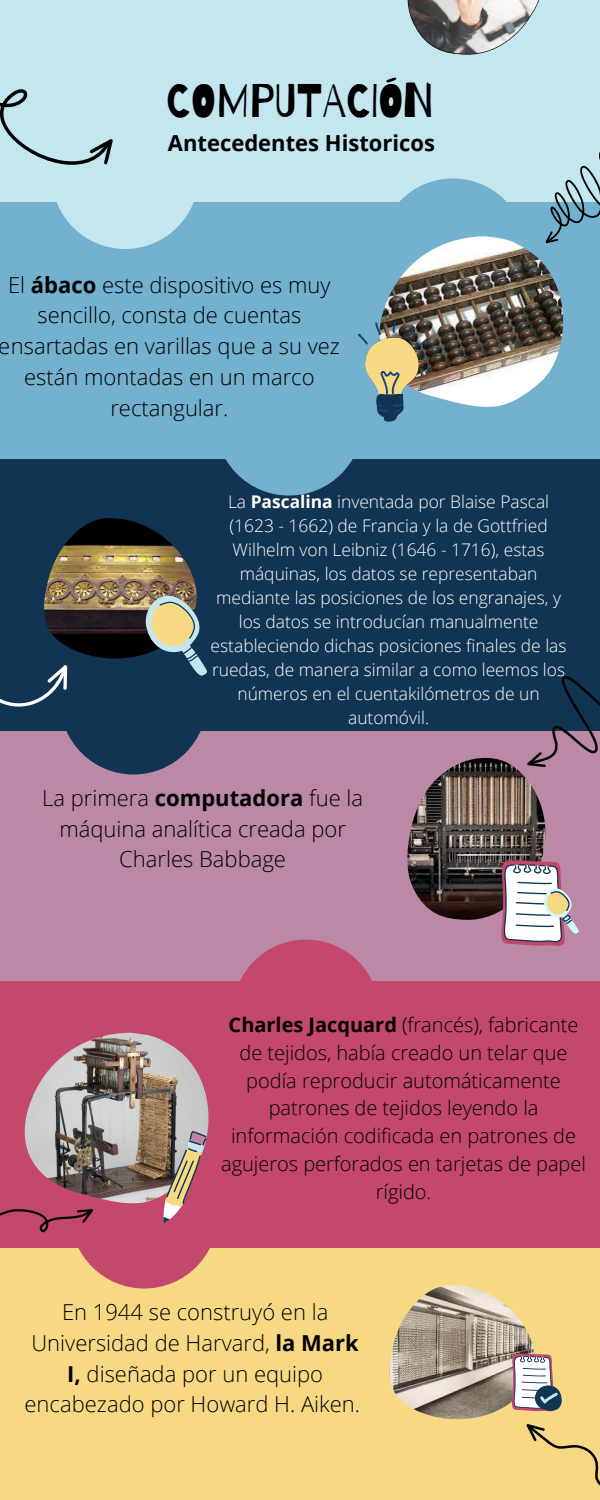
<style>
.page{position:relative;width:600px;height:1500px;background:#f8d983}
.page>*{position:absolute;margin:0;border:0;box-sizing:border-box;transform-origin:0 0}
.t1{font:47px "Barrio";color:#000}
.t2{font:300 22px/30.8px "Open Sans";color:#000;text-align:center}
.t3{font:700 22px "Open Sans";color:#000}
.t4{font:300 20px/27.8px "Open Sans";color:#000;text-align:center}
.t5{font:300 17.4px/24px "Open Sans";color:#fff;text-align:center}
.s1{font-weight:700}
</style>
<div class="page">
<div style="left:0;top:0;width:600px;height:244px;background:#c4e7ef"></div>
<div style="left:379px;top:178px;width:147px;height:147px;background:#73b1cf;border-radius:50%"></div>
<div style="left:0;top:731px;width:600px;height:262px;background:#bb89a6"></div>
<div style="left:0;top:456px;width:600px;height:275px;background:#103452"></div>
<div style="left:60px;top:628px;width:147px;height:147px;background:#103452;border-radius:50%"></div>
<div style="left:0;top:203px;width:600px;height:256px;background:#73b1cf"></div>
<div style="left:52px;top:102px;width:147px;height:147px;background:#c4e7ef;border-radius:50%"></div>
<div style="left:216px;top:349px;width:147px;height:147px;background:#73b1cf;border-radius:50%"></div>
<div style="left:71px;top:1142px;width:147px;height:147px;background:#c3486c;border-radius:50%"></div>
<div style="left:0;top:981px;width:600px;height:266px;background:#c3486c"></div>
<div style="left:233px;top:940px;width:147px;height:147px;background:#c3486c;border-radius:50%"></div>
<svg style="left:0;top:89px;width:113px;height:76px"></svg>
<img style="left:381px;top:236px;width:183px;height:171px">
<img style="left:358px;top:321px;width:70px;height:101px">
<img style="left:44px;top:518px;width:153px;height:141px">
<img style="left:407px;top:758px;width:139px;height:162px">
<svg style="left:542px;top:152px;width:58px;height:92px"></svg>
<img style="left:144px;top:590px;width:63px;height:86px">
<svg style="left:501px;top:861px;width:78px;height:85px"></svg>
<img style="left:24px;top:1033px;width:185px;height:170px">
<svg style="left:163px;top:1131px;width:44px;height:92px"></svg>
<img style="left:389px;top:1285px;width:148px;height:134px">
<svg style="left:512px;top:1354px;width:50px;height:57px;background:#b7b0af"></svg>
<svg style="left:0;top:620px;width:77px;height:87px"></svg>
<svg style="left:500px;top:676px;width:100px;height:124px"></svg>
<svg style="left:0;top:1209px;width:93px;height:23px"></svg>
<svg style="left:526px;top:1424px;width:74px;height:62px"></svg>
<img style="left:407px;top:0;width:133px;height:54px">
<h1 class="t1" style="left:166px;top:75px;width:269px">COMPUTACIÓN</h1>
<p class="t3" style="left:168px;top:128px;width:269px">Antecedentes Historicos</p>
<p class="t2" style="left:-1px;top:269px;width:343px">El <span class="s1">ábaco</span> este dispositivo es muy sencillo, consta de cuentas ensartadas en varillas que a su vez está n montadas en un marco rectangular.</p>
<p class="t5" style="left:211px;top:489px;width:357px">La <span class="s1">Pascalina</span> inventada por Blaise Pascal (1623 - 1662) de Francia y la de Gottfried Wilhelm von Leibniz (1646 - 1716), estas máquinas, los datos se representaban mediante las posiciones de los engranajes, y los datos se introducían manualmente estableciendo dichas posiciones finales de las ruedas, de manera similar a como leemos los nú meros en el cuentakilómetros de un automóvil.</p>
<p class="t2" style="left:42px;top:782px;width:322px">La primera <span class="s1">computadora</span> fue la máquina analítica creada por<br>Charles Babbage</p>
<p class="t4" style="left:221px;top:1010px;width:366px"><span class="s1">Charles Jacquard</span> (francés), fabricante de tejidos, había creado un telar que podía reproducir automáticamente patrones de tejidos leyendo la información codificada en patrones de agujeros perforados en tarjetas de papel rígido.</p>
<p class="t2" style="left:25px;top:1296px;width:337px">En 1944 se construyó en la<br>Universidad de Harvard, <span class="s1">la Mark<br>I,</span> diseñada por un equipo encabezado por Howard H. Aiken.</p>
</div>
